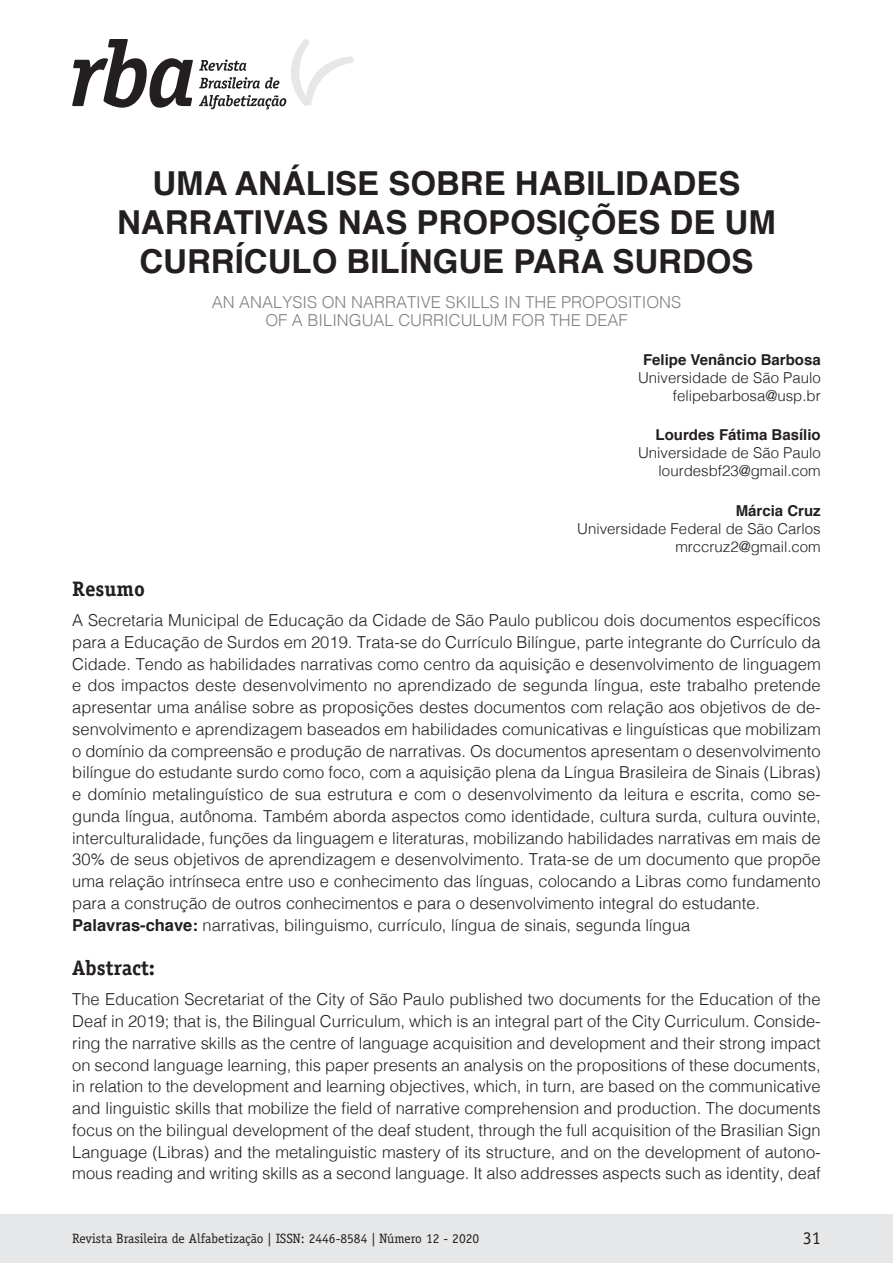
<style>
.page{position:relative;width:893px;height:1263px;background:#fff}
.page>*{position:absolute;margin:0;border:0;box-sizing:border-box;transform-origin:0 0}
._00_Titulo_Principal{font:700 33px/39px "Helvetica";color:#231f20;text-align:center}
._00_Titulo_Resumo_Ab{font:700 21px "Officina Serif Std";color:#231f20}
.t1{font:18px "Officina Serif Std";color:#231f20}
._00_Texto_Resumo_Abs{font:300 16.5px/21.8px "Helvetica";color:#231f20;text-align:justify}
._00_Titulo_Principal-2{font:300 16.5px/18px "Helvetica";color:#808285;text-align:center}
._00_Dados_Autor{font:300 15px/18px "Helvetica";color:#231f20;text-align:right}
.t2{font:13.5px "Officina Serif Std";color:#231f20}
.s1{font-weight:700}
</style>
<div class="page">
<div style="left:0;top:1215px;width:893px;height:48px;background:#e6e7e9"></div>
<svg style="left:72px;top:39px;width:121px;height:69px"></svg>
<svg style="left:199px;top:39px;width:155px;height:70px"></svg>
<p class="_00_Titulo_Principal" style="left:117px;top:164px;width:660px">UMA ANÁLISE SOBRE HABILIDADES<br>NARRATIVAS NAS PROPOSIÇÕES DE UM<br>CURRÍCULO BILÍNGUE PARA SURDOS</p>
<p class="_00_Titulo_Principal-2" style="left:212px;top:292px;width:471px">AN ANALYSIS ON NARRATIVE SKILLS IN THE PROPOSITIONS<br>OF A BILINGUAL CURRICULUM FOR THE DEAF</p>
<p class="_00_Dados_Autor" style="left:638px;top:350px;width:184px"><span class="s1">Felipe Venâncio Barbosa<br></span>Universidade de São Paulo felipebarbosa@usp.br</p>
<p class="_00_Dados_Autor" style="left:638px;top:425px;width:184px"><span class="s1">Lourdes Fátima Basílio<br></span>Universidade de São Paulo lourdesbf23@gmail.com</p>
<p class="_00_Dados_Autor" style="left:577px;top:500px;width:245px"><span class="s1">Márcia Cruz<br></span>Universidade Federal de São Carlos mrccruz2@gmail.com</p>
<p class="_00_Titulo_Resumo_Ab" style="left:72px;top:576px;width:74px">Resumo</p>
<p class="_00_Texto_Resumo_Abs" style="left:72px;top:608px;width:750px">A Secretaria Municipal de Educação da Cidade de São Paulo publicou dois documentos específicos para a Educação de Surdos em 2019. Trata-se do Currículo Bilíngue, parte integrante do Currículo da Cidade. Tendo as habilidades narrativas como centro da aquisição e desenvolvimento de linguagem e dos impactos deste desenvolvimento no aprendizado de segunda língua, este trabalho pretende apresentar uma análise sobre as proposições destes documentos com relação aos objetivos de de&shy;senvolvimento e aprendizagem baseados em habilidades comunicativas e linguísticas que mobilizam o domínio da compreensão e produção de narrativas. Os documentos apresentam o desenvolvimento bilíngue do estudante surdo como foco, com a aquisição plena da Língua Brasileira de Sinais (Libras) e domínio metalinguístico de sua estrutura e com o desenvolvimento da leitura e escrita, como se&shy;gunda língua, autônoma. Também aborda aspectos como identidade, cultura surda, cultura ouvinte, interculturalidade, funções da linguagem e literaturas, mobilizando habilidades narrativas em mais de 30% de seus objetivos de aprendizagem e desenvolvimento. Trata-se de um documento que propõe uma relação intrínseca entre uso e conhecimento das línguas, colocando a Libras como fundamento para a construção de outros conhecimentos e para o desenvolvimento integral do estudante.</p>
<p class="_00_Texto_Resumo_Abs" style="left:72px;top:913px;width:620px"><span class="s1">Palavras-chave:</span> narrativas, bilinguismo, currículo, língua de sinais, segunda língua</p>
<p class="_00_Titulo_Resumo_Ab" style="left:72px;top:955px;width:84px">Abstract:</p>
<p class="_00_Texto_Resumo_Abs" style="left:72px;top:987px;width:750px">The Education Secretariat of the City of São Paulo published two documents for the Education of the Deaf in 2019; that is, the Bilingual Curriculum, which is an integral part of the City Curriculum. Conside&shy;ring the narrative skills as the centre of language acquisition and development and their strong impact on second language learning, this paper presents an analysis on the propositions of these documents, in relation to the development and learning objectives, which, in turn, are based on the communicative and linguistic skills that mobilize the field of narrative comprehension and production. The documents focus on the bilingual development of the deaf student, through the full acquisition of the Brasilian Sign Language (Libras) and the metalinguistic mastery of its structure, and on the development of autono&shy;mous reading and writing skills as a second language. It also addresses aspects such as identity, deaf</p>
<p class="t2" style="left:72px;top:1230px;width:408px">Revista Brasileira de Alfabetização | ISSN: 2446-8584 | Número 12 - 2020</p>
<p class="t1" style="left:803px;top:1227px;width:19px">31</p>
</div>
